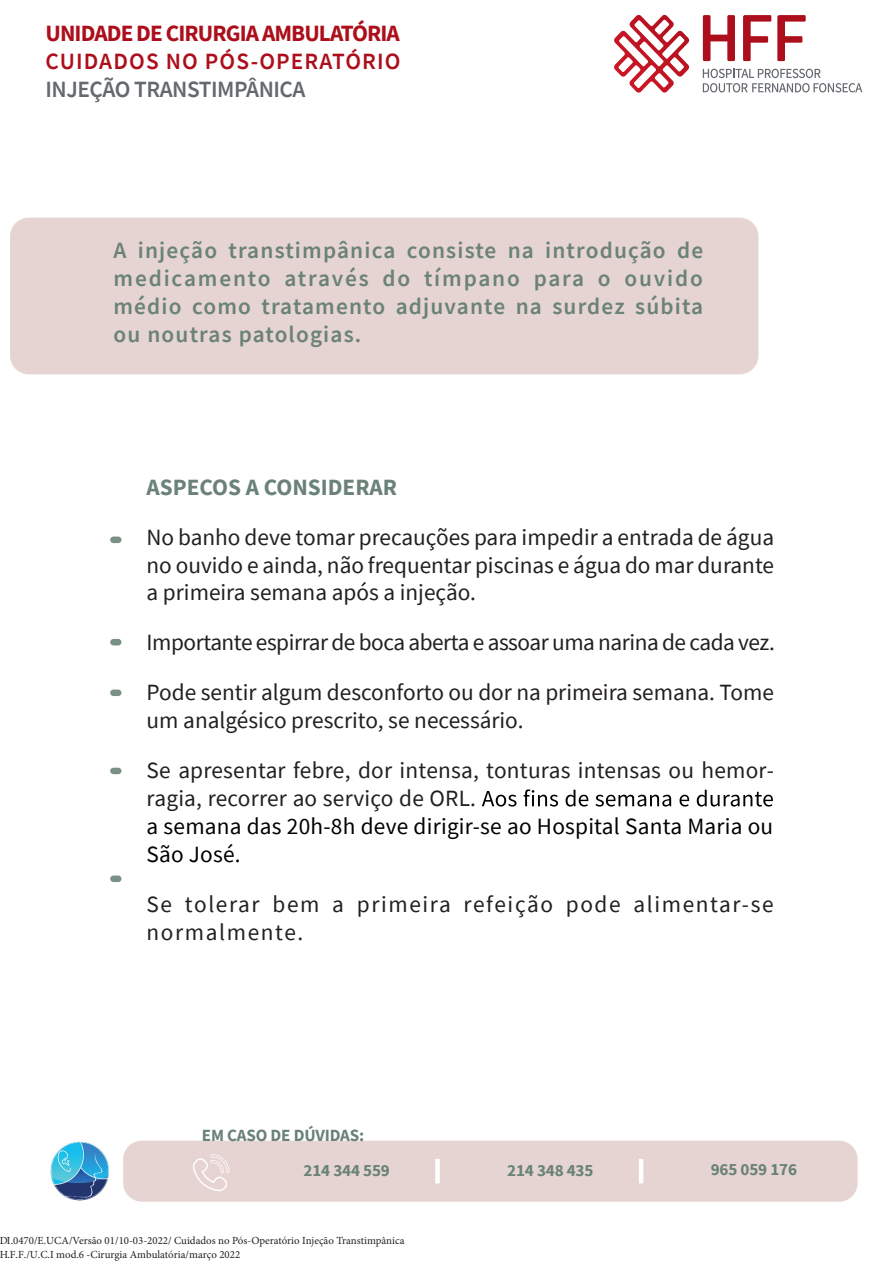
<style>
.page{position:relative;width:893px;height:1263px;background:#fff}
.page>*{position:absolute;margin:0;border:0;box-sizing:border-box;transform-origin:0 0}
.t1{font:23.25px/27.9px "Source Sans Pro";color:#231f20;text-align:justify}
.t2{font:600 23.25px/27.9px "Source Sans Pro";letter-spacing:.05em;color:#6a8277;text-align:justify}
.t3{font:23.25px/49.9px "Source Sans Pro";letter-spacing:-.02em;color:#231f20}
.t4{font:23.25px/27.9px "Source Sans Pro";letter-spacing:.01em;color:#000}
.t5{font:23.25px/27.9px "Source Sans Pro";letter-spacing:.07em;color:#231f20}
.t6{font:700 23.25px "Source Sans Pro";letter-spacing:-.04em;color:#ac0f1b}
.t7{font:600 23.25px "Source Sans Pro";letter-spacing:.05em;color:#ac0f1b}
.t8{font:600 23.25px "Source Sans Pro";letter-spacing:-.02em;color:#64686f}
.t9{font:700 23.25px "Source Sans Pro";color:#6a8277}
.t10{font:700 17.1px "Source Sans Pro";letter-spacing:-.01em;color:#6a8277}
.t11{font:10.8px/13px "Minion Pro";color:#231f20}
</style>
<div class="page">
<div style="left:10px;top:218px;width:748px;height:156px;background:#e6d4d2;border-radius:19px"></div>
<svg style="left:482px;top:789px;width:291px;height:17px"></svg>
<div style="left:110px;top:537px;width:11px;height:6px;background:#799184;border-radius:3px"></div>
<div style="left:110px;top:639px;width:11px;height:6px;background:#799184;border-radius:3px"></div>
<div style="left:110px;top:689px;width:11px;height:7px;background:#799184;border-radius:3px"></div>
<div style="left:110px;top:768px;width:11px;height:6px;background:#799184;border-radius:3px"></div>
<div style="left:110px;top:875px;width:11px;height:7px;background:#799184;border-radius:3px"></div>
<div style="left:123px;top:1141px;width:735px;height:61px;background:#e6d4d2;border-radius:19px"></div>
<svg style="left:193px;top:1154px;width:36px;height:37px"></svg>
<img style="left:50px;top:1142px;width:60px;height:59px">
<div style="left:435px;top:1159px;width:5px;height:24px;background:#fff"></div>
<hr style="left:639px;top:1159px;width:4px;height:24px;background:#fff">
<svg style="left:703px;top:15px;width:32px;height:46px"></svg>
<svg style="left:743px;top:15px;width:28px;height:46px"></svg>
<svg style="left:777px;top:15px;width:29px;height:46px"></svg>
<svg style="left:703px;top:69px;width:159px;height:23px"></svg>
<svg style="left:614px;top:15px;width:75px;height:78px"></svg>
<p class="t6" style="left:45px;top:17px;width:356px">UNIDADE DE CIRURGIA AMBULATÓRIA</p>
<p class="t7" style="left:45px;top:46px;width:357px">CUIDADOS NO PÓS-OPERATÓRIO</p>
<p class="t8" style="left:45px;top:74px;width:262px">INJEÇÃO TRANSTIMPÂNICA</p>
<p class="t2" style="left:114px;top:236px;width:591px">A injeção transtimpânica consiste na introdução de medicamento através do tímpano para o ouvido médio como tratamento adjuvante na surdez súbita ou noutras patologias.</p>
<p class="t9" style="left:147px;top:471px;width:252px">ASPECOS A CONSIDERAR</p>
<p class="t1" style="left:147px;top:523px;width:629px">No banho deve tomar precauções para impedir a entrada de água no ouvido e ainda, não frequentar piscinas e água do mar durante a primeira semana após a injeção.</p>
<p class="t3" style="left:147px;top:618px;width:630px">Importante espirrar de boca aberta e assoar uma narina de cada vez.<br>Pode sentir algum desconforto ou dor na primeira semana. Tome</p>
<p class="t1" style="left:147px;top:695px;width:629px;line-height:49.9px">um analgésico prescrito, se necessário.<br>Se apresentar febre, dor intensa, tonturas intensas ou hemor-</p>
<p class="t1" style="left:147px;top:784px;width:331px">ragia, recorrer ao serviço de ORL.</p>
<p class="t4" style="left:147px;top:812px;width:628px">a semana das 20h-8h deve dirigir-se ao Hospital Santa Maria ou<br>São José.</p>
<p class="t5" style="left:147px;top:890px;width:629px">Se tolerar bem a primeira refeição pode alimentar-se normalmente.</p>
<p class="t10" style="left:202px;top:1123px;width:164px">EM CASO DE DÚVIDAS:</p>
<p class="t10" style="left:304px;top:1158px;width:88px">214 344 559</p>
<p class="t10" style="left:507px;top:1159px;width:88px">214 348 435</p>
<p class="t10" style="left:711px;top:1158px;width:88px">965 059 176</p>
<p class="t11" style="left:-1px;top:1234px;width:407px">DI.0470/E.UCA/Versão 01/10-03-2022/ Cuidados no Pós-Operatório Injeção Transtimpânica<br>H.F.F./U.C.I mod.6 -Cirurgia Ambulatória/março 2022</p>
</div>
